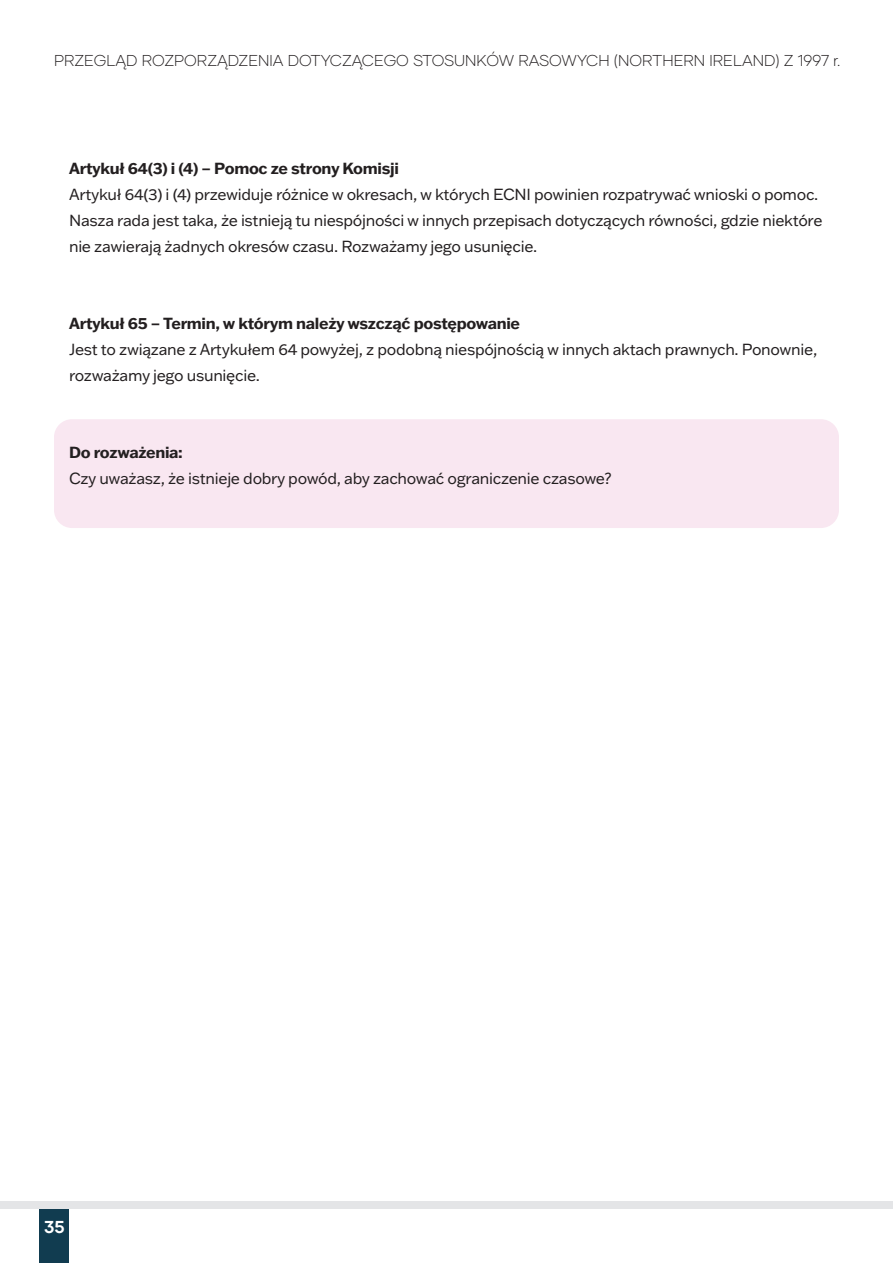
<style>
.page{position:relative;width:893px;height:1263px;background:#fff}
.page>*{position:absolute;margin:0;border:0;box-sizing:border-box;transform-origin:0 0}
.t1{font:700 17.25px "Gilmer";color:#fff}
.t2{font:15.75px/25.8px "Franklin Gothic ATF";letter-spacing:-.02em;color:#231f20}
.t3{font:700 15.75px "Franklin Gothic ATF";letter-spacing:-.02em;color:#231f20}
.t4{font:300 15.75px "Gilmer";color:#231f20}
</style>
<div class="page">
<div style="left:54px;top:419px;width:785px;height:109px;background:#f9e7f1;border-radius:18px"></div>
<div style="left:40px;top:1209px;width:29px;height:54px;background:#113c50"></div>
<div style="left:0;top:1202px;width:893px;height:7px;background:#e4e5e7"></div>
<p class="t4" style="left:54px;top:51px;width:786px">PRZEGLĄD ROZPORZĄDZENIA DOTYCZĄCEGO STOSUNKÓW RASOWYCH (NORTHERN IRELAND) Z 1997 r.</p>
<p class="t3" style="left:69px;top:158px;width:331px">Artykuł 64(3) i (4) – Pomoc ze strony Komisji</p>
<p class="t2" style="left:69px;top:181px;width:755px">Artykuł 64(3) i (4) przewiduje różnice w okresach, w których ECNI powinien rozpatrywać wnioski o pomoc.<br>Nasza rada jest taka, że istnieją tu niespójności w innych przepisach dotyczących równości, gdzie niektóre nie zawierają żadnych okresów czasu. Rozważamy jego usunięcie.</p>
<p class="t3" style="left:69px;top:313px;width:453px">Artykuł 65 – Termin, w którym należy wszcząć postępowanie</p>
<p class="t2" style="left:69px;top:336px;width:750px">Jest to związane z Artykułem 64 powyżej, z podobną niespójnością w innych aktach prawnych. Ponownie, rozważamy jego usunięcie.</p>
<p class="t3" style="left:69px;top:442px;width:115px">Do rozważenia:</p>
<p class="t2" style="left:69px;top:465px;width:544px">Czy uważasz, że istnieje dobry powód, aby zachować ograniczenie czasowe?</p>
<p class="t1" style="left:41px;top:1214px;width:22px">34</p>
<p class="t1" style="left:44px;top:1216px;width:22px">35</p>
</div>
